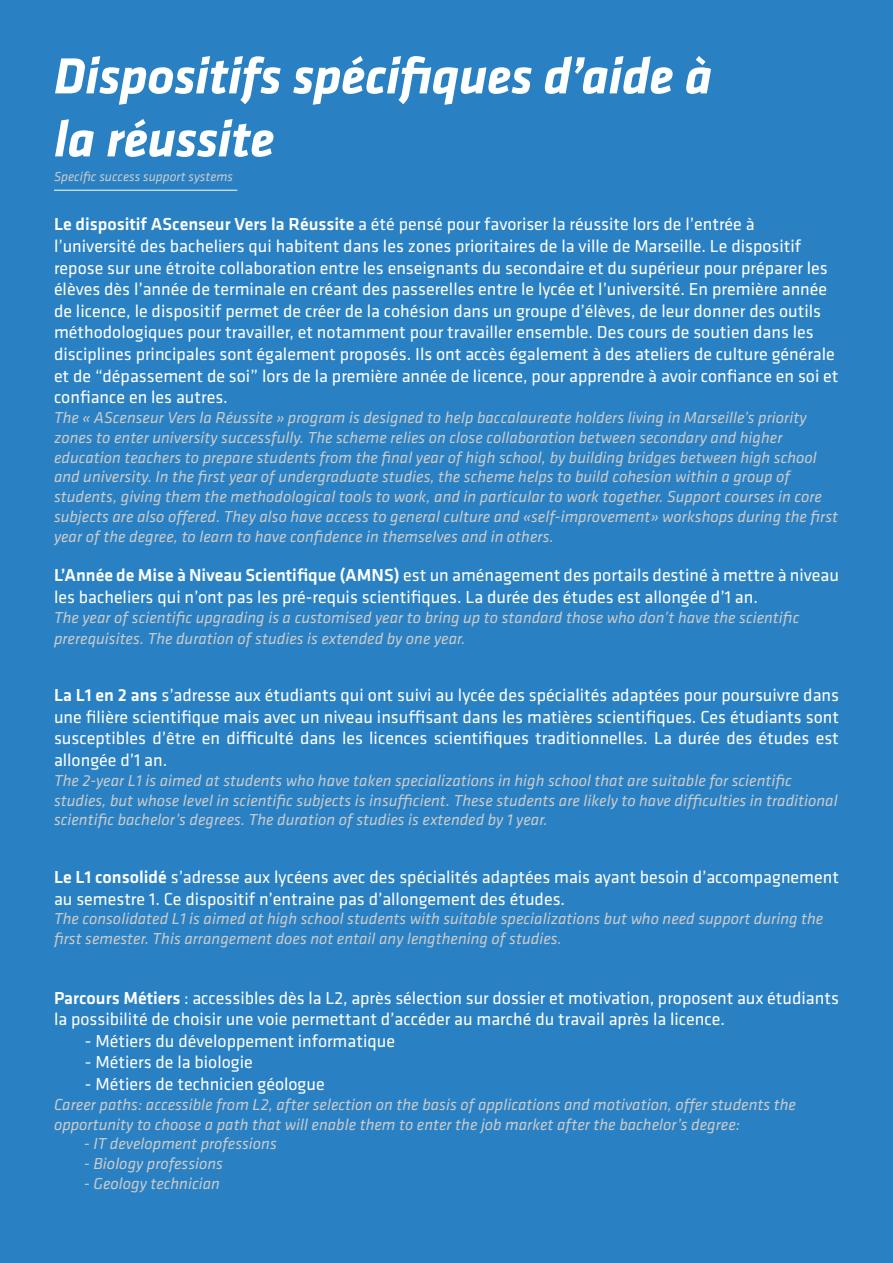
<style>
.page{position:relative;width:893px;height:1263px;background:#2981c4}
.page>*{position:absolute;margin:0;border:0;box-sizing:border-box;transform-origin:0 0}
.t1{font:italic 700 52.5px/63px "Klavika Basic";letter-spacing:-.01em;color:#fff}
.t2{font:18px/21.6px "Klavika Basic";color:#fff}
.t3{font:italic 16.5px/19.8px "Klavika Basic";color:#cbcbca}
.t4{font:italic 13.5px "Klavika Basic";color:#cbcbca}
.s1{font-weight:500}
</style>
<div class="page">
<hr style="left:54px;top:190px;width:183px;height:1px;background:#fff">
<p class="t1" style="left:54px;top:42px;width:660px">Dispositifs spécifiques d’aide à la réussite</p>
<p class="t4" style="left:54px;top:168px;width:181px">Specific success support systems</p>
<p class="t2" style="left:54px;top:213px;width:786px"><span class="s1">Le dispositif AScenseur Vers la Réussite</span> a été pensé pour favoriser la réussite lors de l’entrée à l’université des bacheliers qui habitent dans les zones prioritaires de la ville de Marseille. Le dispositif repose sur une étroite collaboration entre les enseignants du secondaire et du supérieur pour préparer les élèves dès l’année de terminale en créant des passerelles entre le lycée et l’université. En première année de licence, le dispositif permet de créer de la cohésion dans un groupe d’élèves, de leur donner des outils méthodologiques pour travailler, et notamment pour travailler ensemble. Des cours de soutien dans les disciplines principales sont également proposés. Ils ont accès également à des ateliers de culture générale et de “dépassement de soi” lors de la première année de licence, pour apprendre à avoir confiance en soi et confiance en les autres.</p>
<p class="t3" style="left:54px;top:407px;width:786px">The « AScenseur Vers la Réussite » program is designed to help baccalaureate holders living in Marseille’s priority zones to enter university successfully. The scheme relies on close collaboration between secondary and higher education teachers to prepare students from the final year of high school, by building bridges between high school and university. In the first year of undergraduate studies, the scheme helps to build cohesion within a group of students, giving them the methodological tools to work, and in particular to work together. Support courses in core subjects are also offered. They also have access to general culture and «self-improvement» workshops during the first year of the degree, to learn to have confidence in themselves and in others.</p>
<p class="t2" style="left:54px;top:564px;width:786px"><span class="s1">L’Année de Mise à Niveau Scientifique (AMNS)</span> est un aménagement des portails destiné à mettre à niveau les bacheliers qui n’ont pas les pré-requis scientifiques. La durée des études est allongée d’1 an.</p>
<p class="t3" style="left:54px;top:607px;width:747px;line-height:20.7px">The year of scientific upgrading is a customised year to bring up to standard those who don’t have the scientific prerequisites. The duration of studies is extended by one year.</p>
<p class="t2" style="left:54px;top:684px;width:786px;text-align:justify"><span class="s1">La L1 en 2 ans</span> s’adresse aux étudiants qui ont suivi au lycée des spécialités adaptées pour poursuivre dans une filière scientifique mais avec un niveau insuffisant dans les matières scientifiques. Ces étudiants sont susceptibles d’être en difficulté dans les licences scientifiques traditionnelles. La durée des études est allongée d’1 an.</p>
<p class="t3" style="left:54px;top:770px;width:785px">The 2-year L1 is aimed at students who have taken specializations in high school that are suitable for scientific studies, but whose level in scientific subjects is insufficient. These students are likely to have difficulties in traditional scientific bachelor’s degrees. The duration of studies is extended by 1 year.</p>
<p class="t2" style="left:54px;top:866px;width:786px"><span class="s1">Le L1 consolidé</span> s’adresse aux lycéens avec des spécialités adaptées mais ayant besoin d’accompagnement au semestre 1. Ce dispositif n’entraine pas d’allongement des études.</p>
<p class="t3" style="left:54px;top:909px;width:771px">The consolidated L1 is aimed at high school students with suitable specializations but who need support during the first semester. This arrangement does not entail any lengthening of studies.</p>
<p class="t2" style="left:54px;top:986px;width:786px"><span class="s1">Parcours Métiers</span> : accessibles dès la L2, après sélection sur dossier et motivation, proposent aux étudiants la possibilité de choisir une voie permettant d’accéder au marché du travail après la licence.</p>
<p class="t2" style="left:85px;top:1029px;width:312px">- Métiers du développement informatique</p>
<p class="t2" style="left:85px;top:1051px;width:169px">- Métiers de la biologie</p>
<p class="t2" style="left:85px;top:1073px;width:241px">- Métiers de technicien géologue</p>
<p class="t3" style="left:54px;top:1094px;width:743px">Career paths: accessible from L2, after selection on the basis of applications and motivation, offer students the opportunity to choose a path that will enable them to enter the job market after the bachelor’s degree:</p>
<p class="t3" style="left:84px;top:1134px;width:195px">- IT development professions</p>
<p class="t3" style="left:84px;top:1153px;width:141px">- Biology professions</p>
<p class="t3" style="left:84px;top:1173px;width:138px">- Geology technician</p>
</div>
